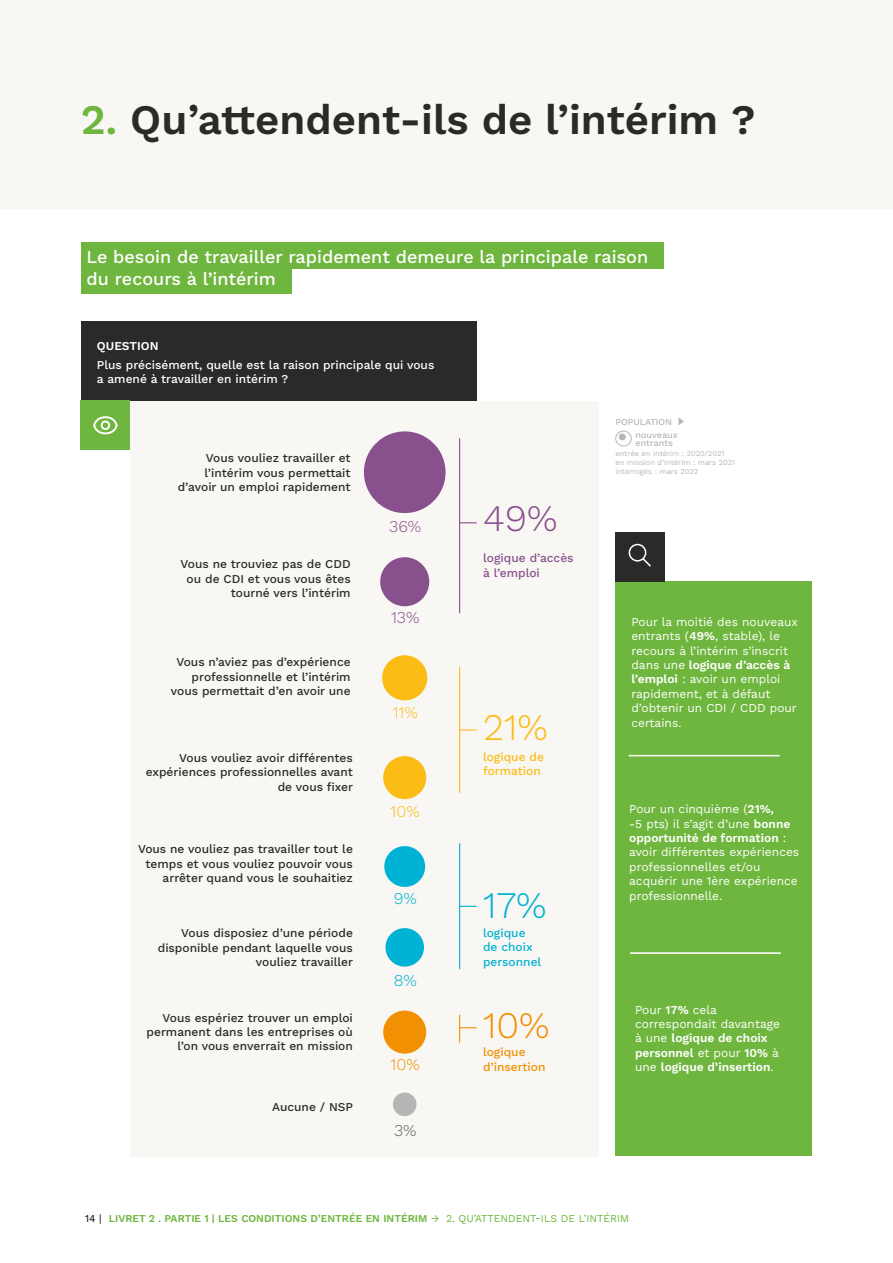
<style>
.page{position:relative;width:893px;height:1263px;background:#fff}
.page>*{position:absolute;margin:0;border:0;box-sizing:border-box;transform-origin:0 0}
.t1{font:600 42px "Work Sans";color:#2a2a29}
.t2{font:300 37.5px "Work Sans";color:#88508d}
.t3{font:300 37.5px "Work Sans";color:#fcbc16}
.t4{font:300 37.5px "Work Sans";color:#00b2d3}
.t5{font:300 37.5px "Work Sans";color:#f19002}
.t6{font:500 18px/21.6px "Work Sans";color:#fff}
.t7{font:300 16.5px "Work Sans";color:#88508d}
.t8{font:300 16.5px "Work Sans";color:#fcbc16}
.t9{font:300 16.5px "Work Sans";color:#00b2d3}
.t10{font:300 16.5px "Work Sans";color:#f19002}
.t11{font:300 16.5px "Work Sans";color:#646363}
.t12{font:500 12px/14.4px "Work Sans";color:#2a2a29;text-align:right}
.t13{font:12px/14.4px "Work Sans";color:#fff}
.t14{font:600 12px/14.4px "Work Sans";color:#fff}
.t15{font:500 12px/14.4px "Work Sans";color:#fff}
.t16{font:500 12px/14.4px "Work Sans";color:#88508d}
.t17{font:500 12px/14.4px "Work Sans";color:#00b2d3}
.t18{font:500 12px/14.4px "Work Sans";color:#fcbc16}
.t19{font:500 12px/14.4px "Work Sans";color:#f19002}
.t20{font:600 10.5px "Work Sans";color:#6fb63f}
.t21{font:500 9px/7.8px "Work Sans";color:#b8b7b7}
.t22{font:7.5px/9px "Work Sans";color:#b8b7b7}
.s1{color:#6fb63e}
.s2{font-weight:600}
.s3{font-weight:400}
.s4{font-weight:400;color:#000}
</style>
<div class="page">
<div style="left:130px;top:401px;width:468px;height:755px;background:#f8f7f3"></div>
<div style="left:615px;top:582px;width:197px;height:574px;background:#6fb63e"></div>
<div style="left:0;top:0;width:893px;height:208px;background:#f8f7f3"></div>
<div style="left:81px;top:267px;width:210px;height:27px;background:#6fb63e"></div>
<div style="left:81px;top:242px;width:582px;height:26px;background:#6fb63e"></div>
<div style="left:81px;top:321px;width:396px;height:80px;background:#2a2a29"></div>
<hr style="left:459px;top:438px;width:1px;height:175px;background:#88508d">
<hr style="left:459px;top:667px;width:1px;height:126px;background:#fcbc16">
<hr style="left:459px;top:843px;width:1px;height:126px;background:#00b2d3">
<svg style="left:460px;top:522px;width:17px;height:1px"></svg>
<svg style="left:460px;top:729px;width:17px;height:2px"></svg>
<svg style="left:460px;top:906px;width:17px;height:1px"></svg>
<svg style="left:459px;top:1015px;width:18px;height:28px"></svg>
<hr style="left:630px;top:952px;width:151px;height:1px;background:#fff">
<hr style="left:630px;top:953px;width:151px;height:1px;background:#fff">
<hr style="left:629px;top:755px;width:151px;height:1px;background:#fff">
<hr style="left:629px;top:756px;width:151px;height:1px;background:#fff">
<div style="left:615px;top:533px;width:50px;height:49px;background:#2a2a29"></div>
<div style="left:629px;top:544px;width:17px;height:17px;border:2px solid #fff;border-radius:50%"></div>
<svg style="left:641px;top:556px;width:10px;height:11px"></svg>
<div style="left:81px;top:401px;width:49px;height:49px;background:#6fb63e"></div>
<svg style="left:93px;top:416px;width:25px;height:18px"></svg>
<div style="left:615px;top:431px;width:17px;height:15px;border:1px solid #b8b7b7;border-radius:50%"></div>
<div style="left:619px;top:433px;width:7px;height:7px;background:#b8b7b7;border-radius:50%"></div>
<svg style="left:678px;top:417px;width:6px;height:8px"></svg>
<div style="left:363px;top:431px;width:83px;height:82px;background:#88508d;border-radius:40px"></div>
<div style="left:380px;top:557px;width:49px;height:49px;background:#88508d;border-radius:24px"></div>
<div style="left:382px;top:655px;width:45px;height:46px;background:#fcbc16;border-radius:22px"></div>
<div style="left:383px;top:756px;width:43px;height:43px;background:#fcbc16;border-radius:21px"></div>
<div style="left:384px;top:846px;width:41px;height:41px;background:#00b2d3;border-radius:20px"></div>
<div style="left:385px;top:928px;width:39px;height:39px;background:#00b2d3;border-radius:19px"></div>
<div style="left:383px;top:1010px;width:43px;height:44px;background:#f19002;border-radius:21px"></div>
<div style="left:393px;top:1092px;width:24px;height:24px;background:#b7b6b6;border-radius:12px"></div>
<h1 class="t1" style="left:81px;top:88px;width:676px"><span class="s1">2.</span> Qu’attendent-ils de l’intérim ?</h1>
<h3 class="t6" style="left:86px;top:245px;width:563px">Le besoin de travailler rapidement demeure la principale raison du recours à l’intérim</h3>
<p class="t14" style="left:97px;top:338px;width:63px">QUESTION</p>
<p class="t15" style="left:97px;top:357px;width:339px">Plus précisément, quelle est la raison principale qui vous a amené à travailler en intérim ?</p>
<p class="t12" style="left:178px;top:450px;width:174px">Vous vouliez travailler et l’intérim vous permettait d’avoir un emploi rapidement</p>
<p class="t12" style="left:181px;top:557px;width:172px">Vous ne trouviez pas de CDD ou de CDI et vous vous êtes tourné vers l’intérim</p>
<p class="t12" style="left:171px;top:655px;width:181px">Vous n’aviez pas d’expérience professionnelle et l’intérim vous permettait d’en avoir une</p>
<p class="t12" style="left:146px;top:750px;width:209px">Vous vouliez avoir différentes expériences professionnelles avant de vous fixer</p>
<p class="t12" style="left:138px;top:841px;width:216px">Vous ne vouliez pas travailler tout le temps et vous vouliez pouvoir vous arrêter quand vous le souhaitiez</p>
<p class="t12" style="left:158px;top:925px;width:197px">Vous disposiez d’une période disponible pendant laquelle vous vouliez travailler</p>
<p class="t12" style="left:147px;top:1010px;width:208px">Vous espériez trouver un emploi permanent dans les entreprises où l’on vous enverrait en mission</p>
<p class="t12" style="left:272px;top:1099px;width:83px">Aucune / NSP</p>
<h3 class="t7" style="left:389px;top:513px;width:33px">36%</h3>
<h3 class="t7" style="left:391px;top:605px;width:30px">13%</h3>
<h3 class="t8" style="left:393px;top:700px;width:27px">11%</h3>
<h3 class="t8" style="left:391px;top:798px;width:31px">10%</h3>
<h3 class="t9" style="left:394px;top:885px;width:25px">9%</h3>
<h3 class="t9" style="left:394px;top:968px;width:25px">8%</h3>
<h3 class="t10" style="left:391px;top:1052px;width:31px">10%</h3>
<h3 class="t11" style="left:394px;top:1118px;width:24px">3%</h3>
<h2 class="t2" style="left:483px;top:490px;width:76px">49%</h2>
<p class="t16" style="left:483px;top:551px;width:92px">logique d’accès à l’emploi</p>
<h2 class="t3" style="left:483px;top:698px;width:66px">21%</h2>
<p class="t18" style="left:483px;top:749px;width:62px">logique de formation</p>
<h2 class="t4" style="left:483px;top:877px;width:65px">17%</h2>
<p class="t17" style="left:483px;top:925px;width:60px">logique de choix personnel</p>
<h2 class="t5" style="left:483px;top:996px;width:68px">10%</h2>
<p class="t19" style="left:483px;top:1044px;width:64px">logique d’insertion</p>
<p class="t21" style="left:615px;top:418px;width:58px">POPULATION</p>
<p class="t21" style="left:636px;top:430px;width:44px">nouveaux entrants</p>
<p class="t22" style="left:615px;top:448px;width:121px">entrée en intérim : 2020/2021 en mission d’intérim : mars 2021 interrogés : mars 2022</p>
<p class="t13" style="left:631px;top:614px;width:168px">Pour la moitié des nouveaux entrants (<span class="s2">49%</span>, stable), le recours à l’intérim s’inscrit dans une <span class="s2">logique d’accès à l’emploi</span> : avoir un emploi rapidement, et à défaut d’obtenir un CDI / CDD pour certains.</p>
<p class="t13" style="left:629px;top:801px;width:172px">Pour un cinquième (<span class="s2">21%,<br></span>-5 pts) il s’agit d’une <span class="s2">bonne opportunité de formation</span> : avoir différentes expériences professionnelles et/ou acquérir une 1ère expérience professionnelle.</p>
<p class="t14" style="left:635px;top:1002px;width:147px"><span class="s3">Pour</span> 17% <span class="s3">cela correspondait davantage à une</span> logique de choix personnel <span class="s3">et pour</span> 10% <span class="s3">à une</span> logique d’insertion<span class="s3">.</span></p>
<p class="t20" style="left:85px;top:1210px;width:546px"><span class="s4">14 |</span> LIVRET 2 . PARTIE 1 | LES CONDITIONS D’ENTRÉE EN INTÉRIM <span class="s3">→ 2. QU’ATTENDENT-ILS DE L’INTÉRIM</span></p>
</div>
